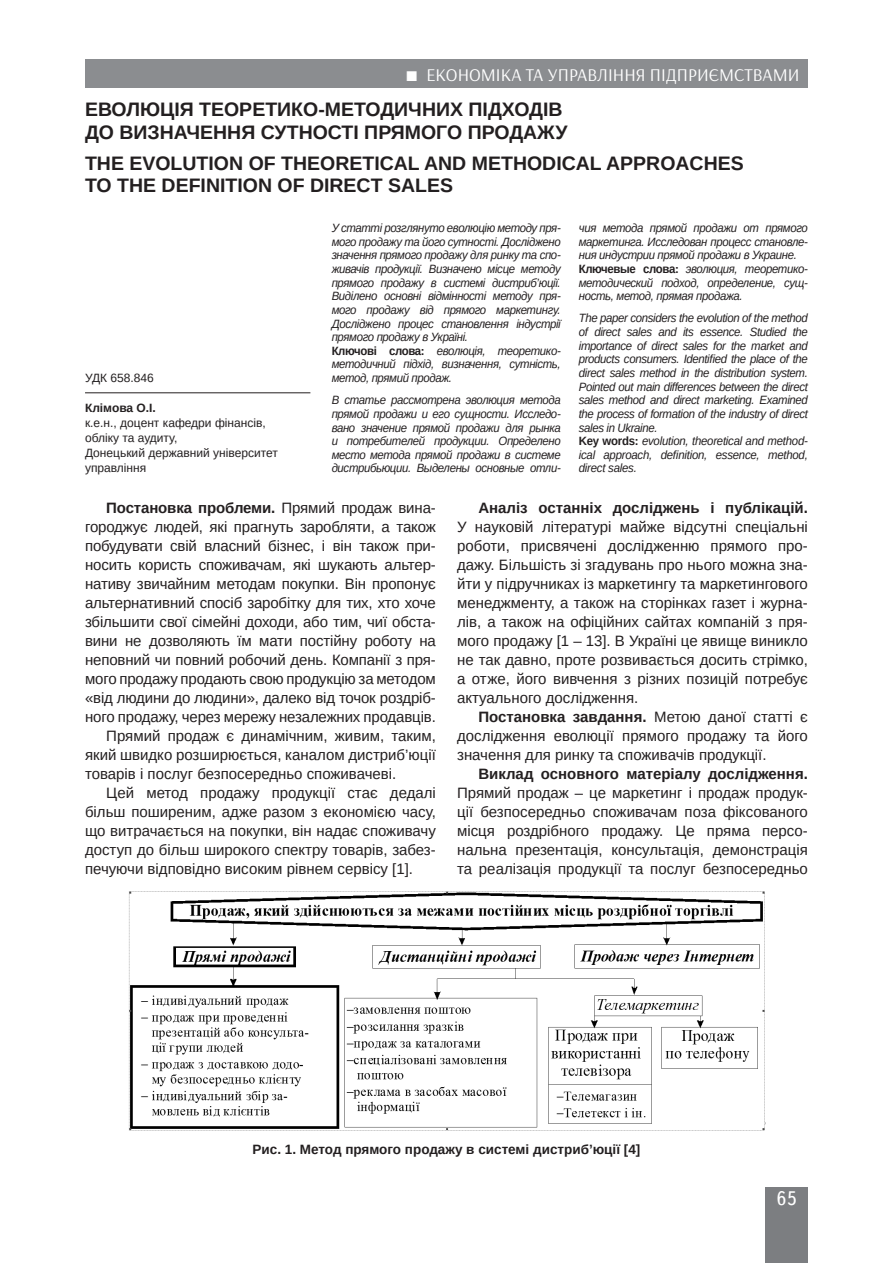
<style>
.page{position:relative;width:893px;height:1263px;background:#fff}
.page>*{position:absolute;margin:0;border:0;box-sizing:border-box;transform-origin:0 0}
.Заголовок_английский{font:700 19.5px/22.5px "Arimo";color:#231f20}
.Заголовок{font:700 19.5px/22.5px "Arimo";color:#231f20}
.t1{font:19.5px "Ukrainian Text";color:#fff}
.t2{font:18px "Arsenal";color:#fff}
.Текст_основной_GREP{font:15px/19px "Arimo";color:#231f20;text-align:justify}
.Рисунок{font:700 13.5px "Arimo";color:#231f20}
.Анотации{font:italic 12px/13.6px "Arimo";letter-spacing:-.03em;color:#231f20;text-align:justify;scale:.95 1}
.Анотация_отступ_англ{font:italic 12px/13.6px "Arimo";letter-spacing:-.03em;color:#231f20;text-align:justify;scale:.95 1}
.Анотация_отступ_рус{font:italic 12px/13.6px "Arimo";letter-spacing:-.03em;color:#231f20;text-align:justify;scale:.95 1}
.Фамилия__должность{font:12px/15px "Arimo";color:#231f20}
.Фамилия__должность-2{font:700 12px "Arimo";color:#231f20}
.s1{font-weight:700;font-style:normal}
.s2{font-weight:700}
</style>
<div class="page">
<div style="left:765px;top:1187px;width:43px;height:76px;background:#7c7e81"></div>
<div style="left:85px;top:60px;width:723px;height:28px;background:#8b8d90"></div>
<hr style="left:85px;top:392px;width:225px;height:1px;background:#231f20">
<img style="left:129px;top:891px;width:636px;height:240px">
<p class="t2" style="left:426px;top:64px;width:375px">ЕКОНОМІКА ТА УПРАВЛІННЯ ПІДПРИЄМСТВАМИ</p>
<p class="Заголовок" style="left:85px;top:99px;width:484px">ЕВОЛЮЦІЯ ТЕОРЕТИКО-МЕТОДИЧНИХ ПІДХОДІВ<br>ДО ВИЗНАЧЕННЯ СУТНОСТІ ПРЯМОГО ПРОДАЖУ</p>
<p class="Заголовок_английский" style="left:85px;top:152px;width:660px">THE EVOLUTION OF THEORETICAL AND METHODICAL APPROACHES<br>TO THE DEFINITION OF DIRECT SALES</p>
<p class="Фамилия__должность" style="left:85px;top:371px;width:70px">УДК 658.846</p>
<p class="Фамилия__должность-2" style="left:85px;top:400px;width:72px">Клімова О.І.</p>
<p class="Фамилия__должность" style="left:85px;top:416px;width:182px">к.е.н., доцент кафедри фінансів, обліку та аудиту,</p>
<p class="Фамилия__должность" style="left:85px;top:446px;width:194px">Донецький державний університет управління</p>
<p class="Анотации" style="left:332px;top:221px;width:243px">У статті розглянуто еволюцію методу пря&shy;мого продажу та його сутності. Досліджено значення прямого продажу для ринку та спо&shy;живачів продукції. Визначено місце методу прямого продажу в системі дистриб’юції.<br>Виділено основні відмінності методу пря&shy;мого продажу від прямого маркетингу.<br>Досліджено процес становлення індустрії прямого продажу в Україні.</p>
<p class="Анотации" style="left:332px;top:344px;width:243px"><span class="s1">Ключові слова:</span> еволюція, теоретико&shy;методичний підхід, визначення, сутність, метод, прямий продаж.</p>
<p class="Анотация_отступ_рус" style="left:332px;top:393px;width:243px">В статье рассмотрена эволюция метода прямой продажи и его сущности. Исследо&shy;вано значение прямой продажи для рынка и потребителей продукции. Определено место метода прямой продажи в системе дистрибьюции. Выделены основные отли-</p>
<p class="Анотация_отступ_рус" style="left:579px;top:221px;width:243px">чия метода прямой продажи от прямого маркетинга. Исследован процесс становле&shy;ния индустрии прямой продажи в Украине.</p>
<p class="Анотации" style="left:579px;top:262px;width:243px"><span class="s1">Ключевые слова:</span> эволюция, теоретико&shy;методический подход, определение, сущ&shy;ность, метод, прямая продажа.</p>
<p class="Анотация_отступ_англ" style="left:579px;top:311px;width:243px">The paper considers the evolution of the method of direct sales and its essence. Studied the importance of direct sales for the market and products consumers. Identified the place of the direct sales method in the distribution system.<br>Pointed out main differences between the direct sales method and direct marketing. Examined the process of formation of the industry of direct sales in Ukraine.</p>
<p class="Анотации" style="left:579px;top:434px;width:243px"><span class="s1">Key words:</span> evolution, theoretical and method&shy;ical approach, definition, essence, method, direct sales.</p>
<p class="Текст_основной_GREP" style="left:85px;top:498px;width:352px;text-indent:21px"><span class="s2">Постановка проблеми.</span> Прямий продаж вина&shy;городжує людей, які прагнуть заробляти, а також побудувати свій власний бізнес, і він також при&shy;носить користь споживачам, які шукають альтер&shy;нативу звичайним методам покупки. Він пропонує альтернативний спосіб заробітку для тих, хто хоче збільшити свої сімейні доходи, або тим, чиї обста&shy;вини не дозволяють їм мати постійну роботу на неповний чи повний робочий день. Компанії з пря&shy;мого продажу продають свою продукцію за методом «від людини до людини», далеко від точок роздріб&shy;ного продажу, через мережу незалежних продавців.</p>
<p class="Текст_основной_GREP" style="left:85px;top:726px;width:352px;text-indent:21px">Прямий продаж є динамічним, живим, таким, який швидко розширюється, каналом дистриб’юції товарів і послуг безпосередньо споживачеві.</p>
<p class="Текст_основной_GREP" style="left:85px;top:783px;width:352px;text-indent:21px">Цей метод продажу продукції стає дедалі більш поширеним, адже разом з економією часу, що витрачається на покупки, він надає споживачу доступ до більш широкого спектру товарів, забез&shy;печуючи відповідно високим рівнем сервісу [1].</p>
<p class="Текст_основной_GREP" style="left:457px;top:498px;width:352px;text-indent:21px"><span class="s2">Аналіз останніх досліджень і публікацій.<br></span>У науковій літературі майже відсутні спеціальні роботи, присвячені дослідженню прямого про&shy;дажу. Більшість зі згадувань про нього можна зна&shy;йти у підручниках із маркетингу та маркетингового менеджменту, а також на сторінках газет і журна&shy;лів, а також на офіційних сайтах компаній з пря&shy;мого продажу [1 – 13]. В Україні це явище виникло не так давно, проте розвивається досить стрімко, а отже, його вивчення з різних позицій потребує актуального дослідження.</p>
<p class="Текст_основной_GREP" style="left:457px;top:707px;width:352px;text-indent:21px"><span class="s2">Постановка завдання.</span> Метою даної статті є дослідження еволюції прямого продажу та його значення для ринку та споживачів продукції.</p>
<p class="Текст_основной_GREP" style="left:457px;top:764px;width:352px;text-indent:21px"><span class="s2">Виклад основного матеріалу дослідження.<br></span>Прямий продаж – це маркетинг і продаж продук&shy;ції безпосередньо споживачам поза фіксованого місця роздрібного продажу. Це пряма персо&shy;нальна презентація, консультація, демонстрація та реалізація продукції та послуг безпосередньо</p>
<p class="Рисунок" style="left:253px;top:1140px;width:389px">Рис. 1. Метод прямого продажу в системі дистриб’юції [4]</p>
<h1 class="t1" style="left:776px;top:1188px;width:22px">65</h1>
</div>
